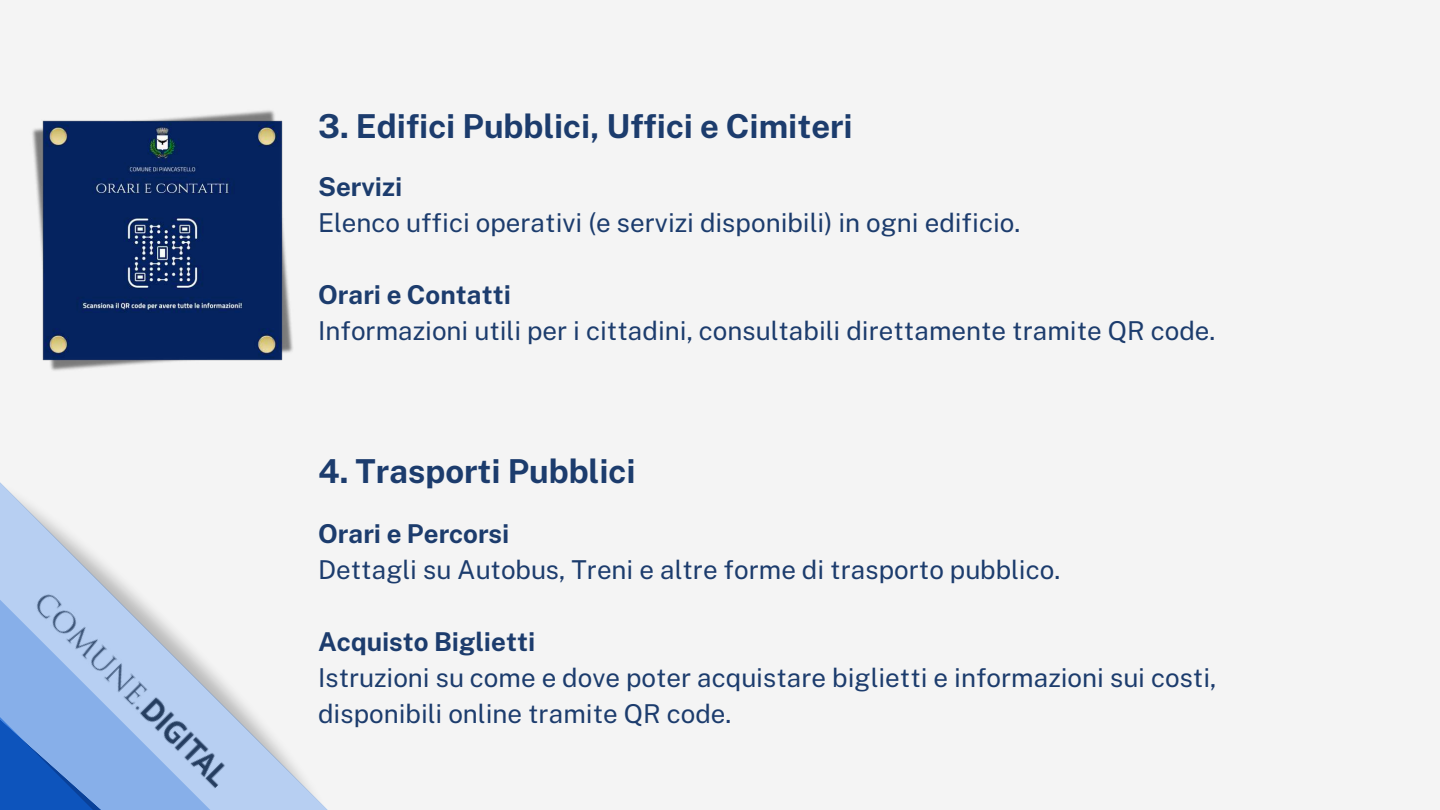
<style>
.page{position:relative;width:1440px;height:810px;background:#f4f4f4}
.page>*{position:absolute;margin:0;border:0;box-sizing:border-box;transform-origin:0 0}
.t1{font:700 33px "Public Sans";color:#1c3c6d}
.t2{font:26px/36px "Public Sans";color:#1c3c6d}
.t3{font:700 26px "Public Sans";color:#1c3c6d}
</style>
<div class="page">
<svg style="left:0;top:482px;width:328px;height:328px"></svg>
<svg style="left:0;top:599px;width:236px;height:211px;fill:#b7cff2"></svg>
<svg style="left:0;top:690px;width:149px;height:120px;background:#6b99dc"></svg>
<img style="left:32px;top:110px;width:261px;height:261px">
<p class="t1" style="left:318px;top:107px;width:536px">3. Edifici Pubblici, Uffici e Cimiteri</p>
<p class="t3" style="left:318px;top:172px;width:86px">Servizi</p>
<p class="t2" style="left:318px;top:205px;width:704px">Elenco uffici operativi (e servizi disponibili) in ogni edificio.</p>
<p class="t3" style="left:318px;top:280px;width:194px">Orari e Contatti</p>
<p class="t2" style="left:318px;top:313px;width:899px">Informazioni utili per i cittadini, consultabili direttamente tramite QR code.</p>
<p class="t1" style="left:318px;top:452px;width:319px">4. Trasporti Pubblici</p>
<p class="t3" style="left:318px;top:518px;width:193px">Orari e Percorsi</p>
<p class="t2" style="left:318px;top:551px;width:744px">Dettagli su Autobus, Treni e altre forme di trasporto pubblico.</p>
<p class="t3" style="left:318px;top:626px;width:219px">Acquisto Biglietti</p>
<p class="t2" style="left:318px;top:659px;width:900px">Istruzioni su come e dove poter acquistare biglietti e informazioni sui costi, disponibili online tramite QR code.</p>
</div>
